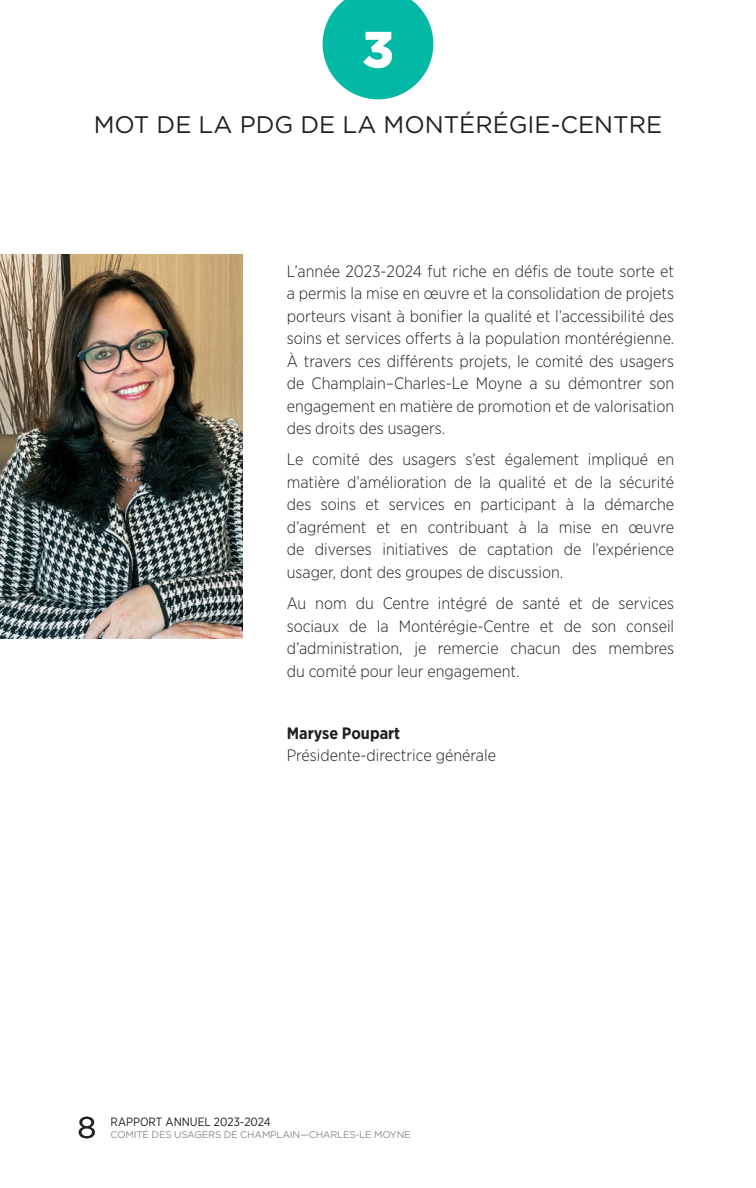
<style>
.page{position:relative;width:756px;height:1188px;background:#fff}
.page>*{position:absolute;margin:0;border:0;box-sizing:border-box;transform-origin:0 0}
.t1{font:900 51px "Gotham";color:#fff}
.t2{font:30px "Gotham";color:#231f20}
.t3{font:24px "Gotham";color:#231f20}
.t4{font:300 16.5px/22.5px "Gotham Narrow";color:#231f20;text-align:justify}
.t5{font:700 16.5px "Gotham Narrow";color:#231f20}
.t6{font:12px "Gotham Narrow";color:#231f20}
.t7{font:9.75px "Gotham";letter-spacing:-.02em;color:#8a8c8f}
</style>
<div class="page">
<img style="left:0;top:254px;width:243px;height:385px">
<svg style="left:323px;top:0;width:110px;height:99px"></svg>
<h1 class="t1" style="left:362px;top:20px;width:33px">3</h1>
<h3 class="t3" style="left:94px;top:111px;width:570px">MOT DE LA PDG DE LA MONTÉRÉGIE-CENTRE</h3>
<p class="t4" style="left:287px;top:259px;width:389px">L’année 2023-2024 fut riche en défis de toute sorte et a permis la mise en œuvre et la consolidation de projets porteurs visant à bonifier la qualité et l’accessibilité des soins et services offerts à la population montérégienne.<br>À travers ces différents projets, le comité des usagers de Champlain–Charles-Le Moyne a su démontrer son engagement en matière de promotion et de valorisation des droits des usagers.</p>
<p class="t4" style="left:287px;top:448px;width:389px">Le comité des usagers s’est également impliqué en matière d’amélioration de la qualité et de la sécurité des soins et services en participant à la démarche d’agrément et en contribuant à la mise en œuvre de diverses initiatives de captation de l’expérience usager, dont des groupes de discussion.</p>
<p class="t4" style="left:287px;top:592px;width:389px">Au nom du Centre intégré de santé et de services sociaux de la Montérégie-Centre et de son conseil d’administration, je remercie chacun des membres du comité pour leur engagement.</p>
<p class="t5" style="left:287px;top:722px;width:115px">Maryse Poupart</p>
<p class="t4" style="left:287px;top:744px;width:211px">Présidente-directrice générale</p>
<h2 class="t2" style="left:78px;top:1111px;width:20px">8</h2>
<p class="t6" style="left:111px;top:1114px;width:162px">RAPPORT ANNUEL 2023-2024</p>
<p class="t7" style="left:111px;top:1129px;width:302px">COMITÉ DES USAGERS DE CHAMPLAIN—CHARLES-LE MOYNE</p>
</div>
